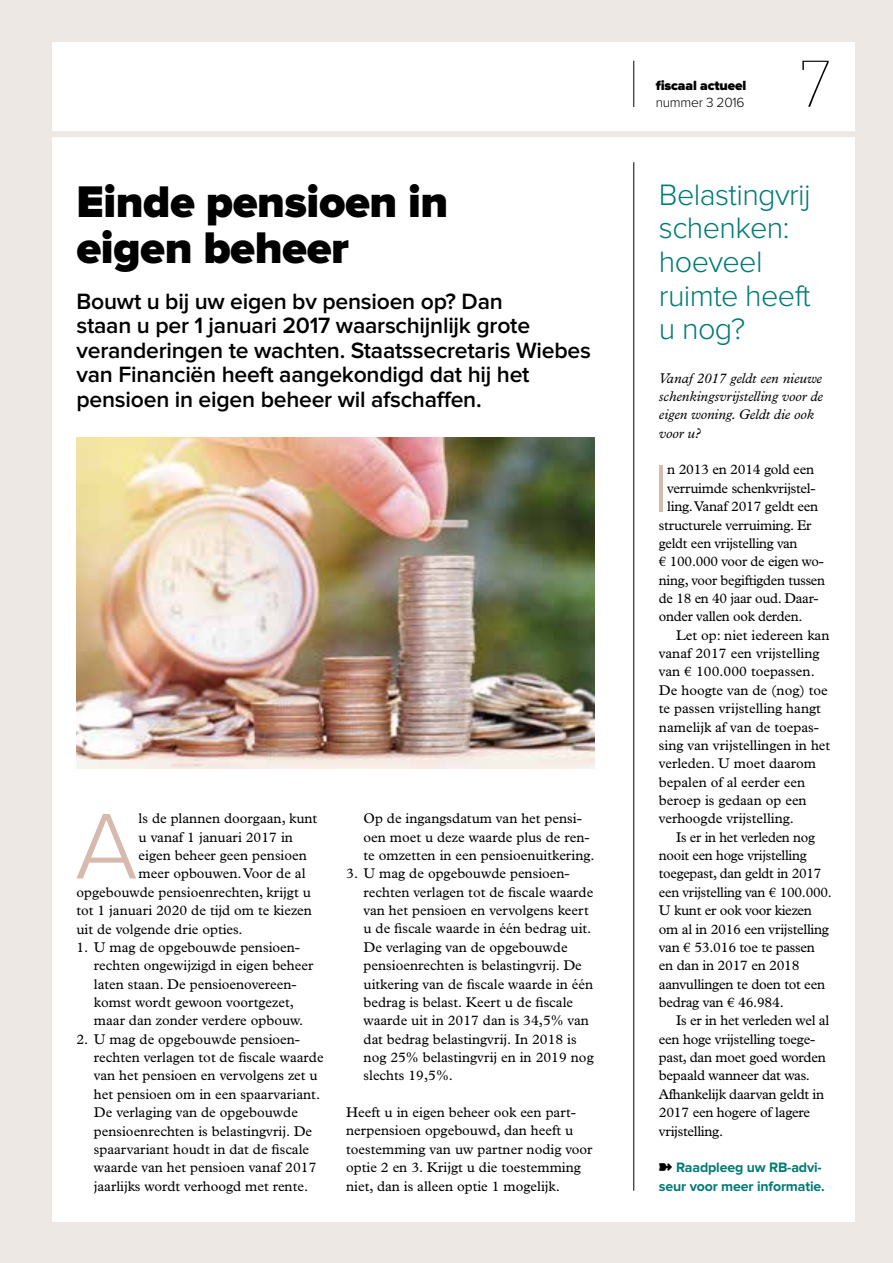
<style>
.page{position:relative;width:893px;height:1263px;background:#fff}
.page>*{position:absolute;margin:0;border:0;box-sizing:border-box;transform-origin:0 0}
.t1{font:300 96.75px "Proxima Nova";color:#d6baae}
.t2{font:300 69.15px "Proxima Nova";color:#d6baae}
.t3{font:100 64.2px "Glypha LT Std";color:#000}
.t4{font:900 45.9px/45.9px "Proxima Nova";letter-spacing:-.01em;color:#000}
.t5{font:300 30.6px/33.6px "Proxima Nova";letter-spacing:-.02em;color:#007b76}
.t6{font:600 22.95px/24.5px "Proxima Nova";letter-spacing:-.01em;color:#000}
.t7{font:14.1px/18.3px "Plantin Std";color:#000}
.t8{font:14.1px "Plantin Std";letter-spacing:-.02em;color:#000}
.t9{font:italic 14.1px/18.3px "Plantin Std";color:#000}
.t10{font:700 14.1px/18.3px "Proxima Nova";letter-spacing:-.01em;color:#007b76;text-align:right}
.t11{font:900 13.8px "Proxima Nova";letter-spacing:-.01em;color:#000}
.t12{font:300 13.8px "Proxima Nova";letter-spacing:-.02em;color:#000}
</style>
<div class="page">
<hr style="left:0;top:0;width:2px;height:1263px;background:#eee8e4">
<div style="left:2px;top:0;width:891px;height:1263px;background:#eee8e4"></div>
<div style="left:53px;top:42px;width:802px;height:1179px;background:#fff"></div>
<div style="left:2px;top:131px;width:891px;height:6px;background:#eee8e4"></div>
<hr style="left:633px;top:61px;width:1px;height:46px;background:#000">
<img style="left:77px;top:438px;width:517px;height:330px">
<hr style="left:633px;top:162px;width:1px;height:1029px;background:#000">
<h3 class="t4" style="left:77px;top:181px;width:373px">Einde pensioen in eigen beheer</h3>
<h3 class="t6" style="left:77px;top:290px;width:516px">Bouwt u bij uw eigen bv pensioen op? Dan<br>staan u per 1 januari 2017 waarschijnlijk grote veranderingen te wachten. Staatssecretaris Wiebes van Financiën heeft aangekondigd dat hij het pensioen in eigen beheer wil afschaffen.</h3>
<h1 class="t1" style="left:75px;top:802px;width:64px">A</h1>
<p class="t7" style="left:139px;top:810px;width:180px">ls de plannen doorgaan, kunt</p>
<p class="t7" style="left:139px;top:828px;width:156px">u vanaf 1 januari 2017 in</p>
<p class="t7" style="left:139px;top:846px;width:170px">eigen beheer geen pensioen</p>
<p class="t7" style="left:139px;top:865px;width:168px">meer opbouwen. Voor de al</p>
<p class="t7" style="left:76px;top:883px;width:236px">opgebouwde pensioenrechten, krijgt u</p>
<p class="t7" style="left:76px;top:901px;width:237px">tot 1 januari 2020 de tijd om te kiezen</p>
<p class="t7" style="left:76px;top:920px;width:168px">uit de volgende drie opties.</p>
<p class="t7" style="left:94px;top:938px;width:221px;text-indent:-17px">1. U mag de opgebouwde pensioen&shy;rechten ongewijzigd in eigen beheer laten staan. De pensioenovereen&shy;komst wordt gewoon voortgezet, maar dan zonder verdere opbouw.</p>
<p class="t7" style="left:94px;top:1030px;width:231px;text-indent:-17px">2. U mag de opgebouwde pensioen&shy;rechten verlagen tot de fiscale waarde van het pensioen en vervolgens zet u het pensioen om in een spaarvariant.<br>De verlaging van de opgebouwde pensioenrechten is belastingvrij. De spaarvariant houdt in dat de fiscale waarde van het pensioen vanaf 2017 jaarlijks wordt verhoogd met rente.</p>
<p class="t7" style="left:364px;top:809px;width:233px">Op de ingangsdatum van het pensi&shy;oen moet u deze waarde plus de ren&shy;te omzetten in een pensioenuitkering.</p>
<p class="t7" style="left:364px;top:864px;width:232px;text-indent:-17px">3. U mag de opgebouwde pensioen&shy;rechten verlagen tot de fiscale waarde van het pensioen en vervolgens keert u de fiscale waarde in één bedrag uit.<br>De verlaging van de opgebouwde pensioenrechten is belastingvrij. De uitkering van de fiscale waarde in één bedrag is belast. Keert u de fiscale waarde uit in 2017 dan is 34,5% van dat bedrag belastingvrij. In 2018 is nog 25% belastingvrij en in 2019 nog slechts 19,5%.</p>
<p class="t7" style="left:346px;top:1103px;width:248px">Heeft u in eigen beheer ook een part&shy;nerpensioen opgebouwd, dan heeft u toestemming van uw partner nodig voor optie 2 en 3. Krijgt u die toestemming niet, dan is alleen optie 1 mogelijk.</p>
<p class="t11" style="left:656px;top:79px;width:92px">fiscaal actueel</p>
<p class="t12" style="left:656px;top:96px;width:90px">nummer 3 2016</p>
<h3 class="t3" style="left:799px;top:47px;width:34px">7</h3>
<h3 class="t5" style="left:659px;top:179px;width:153px">Belastingvrij schenken: hoeveel ruimte heeft u nog?</h3>
<p class="t9" style="left:659px;top:369px;width:166px">Vanaf 2017 geldt een nieuwe schenkingsvrijstelling voor de eigen woning. Geldt die ook voor u?</p>
<h2 class="t2" style="left:653px;top:456px;width:17px">I</h2>
<p class="t8" style="left:667px;top:462px;width:148px">n 2013 en 2014 gold een</p>
<p class="t8" style="left:667px;top:480px;width:150px">verruimde schenkvrijstel-</p>
<p class="t8" style="left:667px;top:498px;width:153px">ling. Vanaf 2017 geldt een</p>
<p class="t8" style="left:659px;top:517px;width:154px">structurele verruiming. Er</p>
<p class="t8" style="left:659px;top:535px;width:140px">geldt een vrijstelling van</p>
<p class="t8" style="left:659px;top:553px;width:166px">€ 100.000 voor de eigen wo-</p>
<p class="t8" style="left:659px;top:572px;width:168px">ning, voor begiftigden tussen</p>
<p class="t8" style="left:659px;top:590px;width:161px">de 18 en 40 jaar oud. Daar-</p>
<p class="t8" style="left:659px;top:608px;width:145px">onder vallen ook derden.</p>
<p class="t7" style="left:676px;top:626px;width:155px">Let op: niet iedereen kan</p>
<p class="t7" style="left:659px;top:644px;width:162px">vanaf 2017 een vrijstelling</p>
<p class="t7" style="left:659px;top:663px;width:157px">van € 100.000 toepassen.</p>
<p class="t7" style="left:659px;top:681px;width:170px">De hoogte van de (nog) toe</p>
<p class="t7" style="left:659px;top:699px;width:164px">te passen vrijstelling hangt</p>
<p class="t7" style="left:659px;top:718px;width:161px">namelijk af van de toepas-</p>
<p class="t7" style="left:659px;top:736px;width:173px">sing van vrijstellingen in het</p>
<p class="t7" style="left:659px;top:754px;width:159px">verleden. U moet daarom</p>
<p class="t7" style="left:659px;top:773px;width:148px">bepalen of al eerder een</p>
<p class="t7" style="left:659px;top:791px;width:149px">beroep is gedaan op een</p>
<p class="t7" style="left:659px;top:809px;width:137px">verhoogde vrijstelling.</p>
<p class="t8" style="left:676px;top:829px;width:140px">Is er in het verleden nog</p>
<p class="t8" style="left:659px;top:847px;width:149px">nooit een hoge vrijstelling</p>
<p class="t8" style="left:659px;top:866px;width:164px">toegepast, dan geldt in 2017</p>
<p class="t8" style="left:659px;top:884px;width:174px">een vrijstelling van € 100.000.</p>
<p class="t8" style="left:659px;top:902px;width:155px">U kunt er ook voor kiezen</p>
<p class="t8" style="left:659px;top:921px;width:172px">om al in 2016 een vrijstelling</p>
<p class="t8" style="left:659px;top:939px;width:158px">van € 53.016 toe te passen</p>
<p class="t8" style="left:659px;top:957px;width:142px">en dan in 2017 en 2018</p>
<p class="t8" style="left:659px;top:976px;width:168px">aanvullingen te doen tot een</p>
<p class="t8" style="left:659px;top:994px;width:126px">bedrag van € 46.984.</p>
<p class="t8" style="left:676px;top:1012px;width:154px">Is er in het verleden wel al</p>
<p class="t8" style="left:659px;top:1031px;width:158px">een hoge vrijstelling toege-</p>
<p class="t8" style="left:659px;top:1049px;width:168px">past, dan moet goed worden</p>
<p class="t8" style="left:659px;top:1068px;width:152px">bepaald wanneer dat was.</p>
<p class="t8" style="left:659px;top:1086px;width:167px">Afhankelijk daarvan geldt in</p>
<p class="t8" style="left:659px;top:1104px;width:153px">2017 een hogere of lagere</p>
<p class="t8" style="left:659px;top:1123px;width:66px">vrijstelling.</p>
<p class="t10" style="left:659px;top:1159px;width:167px">Raadpleeg uw RB-advi&shy;seur voor meer informatie.</p>
</div>
